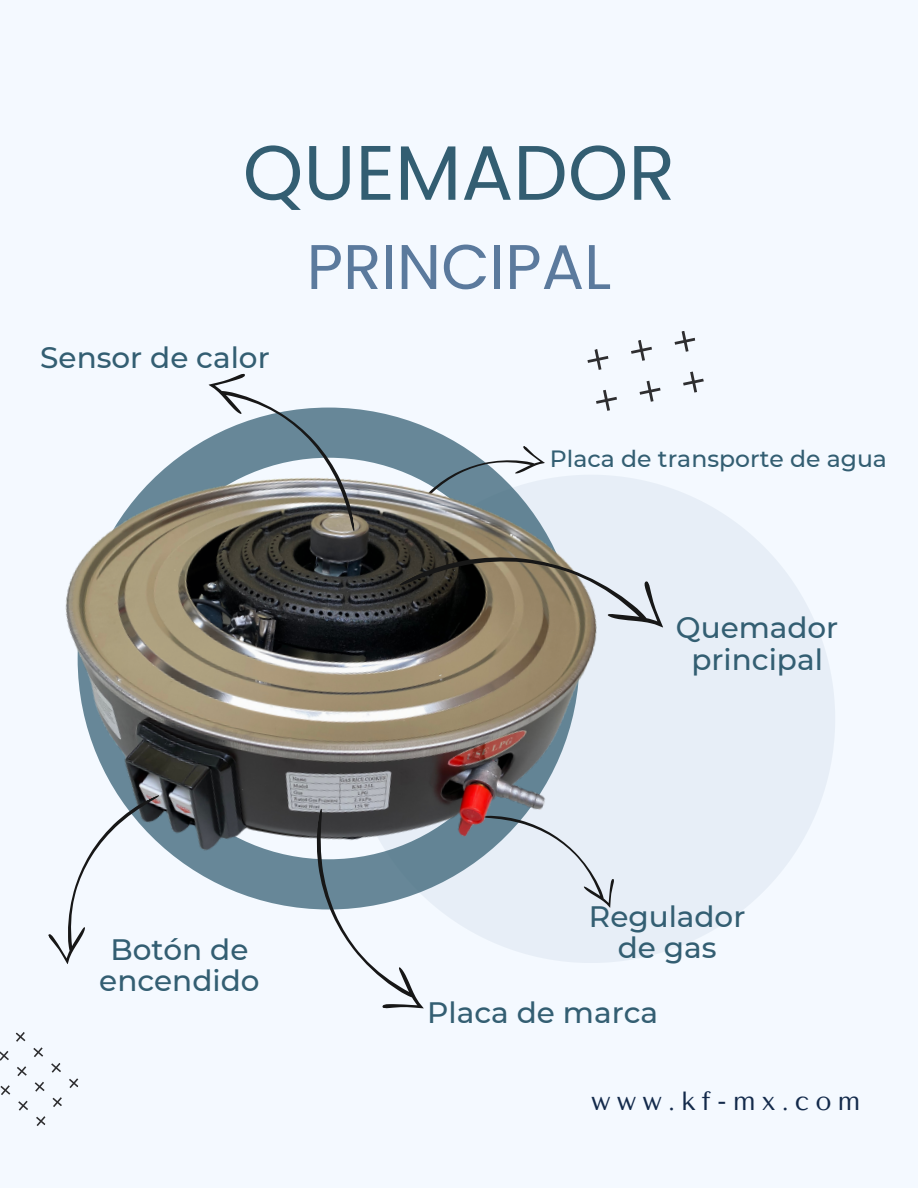
<style>
.page{position:relative;width:918px;height:1188px;background:#f4f9ff}
.page>*{position:absolute;margin:0;border:0;box-sizing:border-box;transform-origin:0 0}
.t1{font:77.1px "Poppins";color:#335e72}
.t2{font:63px "Poppins";color:#5b7a9d}
.t3{font:500 29.55px/31.3px "Montserrat";color:#335e72;text-align:center}
.t4{font:26.25px "Tenor Sans";letter-spacing:.235em;color:#132a4b}
.t5{font:500 23.55px "Montserrat";color:#335e72}
</style>
<div class="page">
<svg style="left:477px;top:481px;width:358px;height:482px;fill:#e7eef7"></svg>
<svg style="left:0;top:1032px;width:79px;height:94px"></svg>
<svg style="left:587px;top:331px;width:117px;height:80px"></svg>
<img style="left:65px;top:414px;width:580px;height:520px">
<svg style="left:399px;top:484px;width:271px;height:240px"></svg>
<svg style="left:207px;top:373px;width:148px;height:178px"></svg>
<svg style="left:48px;top:794px;width:160px;height:170px"></svg>
<svg style="left:293px;top:808px;width:157px;height:201px"></svg>
<p class="t1" style="left:243px;top:119px;width:434px">QUEMADOR</p>
<p class="t2" style="left:307px;top:223px;width:306px">PRINCIPAL</p>
<p class="t3" style="left:40px;top:342px;width:231px">Sensor de calor</p>
<p class="t3" style="left:99px;top:933px;width:162px">Botón de encendido</p>
<p class="t5" style="left:550px;top:444px;width:339px">Placa de transporte de agua</p>
<p class="t3" style="left:676px;top:612px;width:164px">Quemador principal</p>
<p class="t3" style="left:589px;top:900px;width:158px">Regulador de gas</p>
<p class="t3" style="left:427px;top:997px;width:232px">Placa de marca</p>
<p class="t4" style="left:591px;top:1086px;width:271px">www.kf-mx.com</p>
</div>
